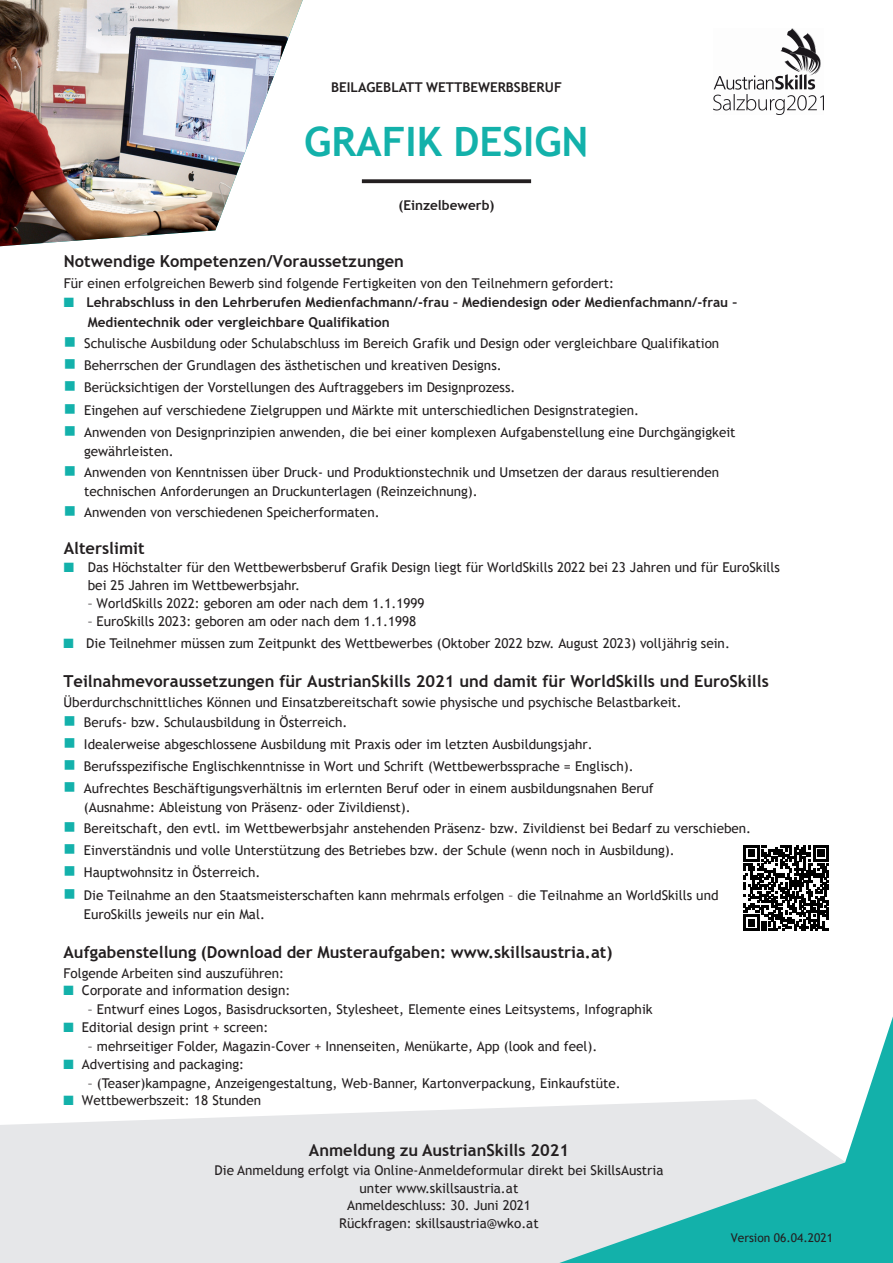
<style>
.page{position:relative;width:893px;height:1263px;background:#fff}
.page>*{position:absolute;margin:0;border:0;box-sizing:border-box;transform-origin:0 0}
.t1{font:700 40.5px "Trebuchet MS";color:#13b1aa}
.t2{font:700 16.5px "Trebuchet MS";color:#231f20}
.t3{font:13.5px/19.4px "Trebuchet MS";color:#231f20}
.t4{font:700 13.5px/20px "Trebuchet MS";color:#231f20}
.t5{font:12px "Trebuchet MS";color:#231f20}
.s1{color:#13b1ab}
.s2{color:#13b1aa}
</style>
<div class="page">
<div style="left:0;top:1106px;width:559px;height:157px;background:#e6e7e9"></div>
<svg style="left:362px;top:179px;width:169px;height:4px"></svg>
<img style="left:0;top:0;width:303px;height:246px">
<svg style="left:559px;top:1017px;width:334px;height:246px"></svg>
<svg style="left:743px;top:845px;width:86px;height:86px"></svg>
<img style="left:714px;top:29px;width:110px;height:85px">
<p class="t4" style="left:331px;top:77px;width:232px">Beilageblatt Wettbewerbsberuf</p>
<h1 class="t1" style="left:304px;top:117px;width:286px">Grafik Design</h1>
<p class="t4" style="left:398px;top:196px;width:98px">(Einzelbewerb)</p>
<p class="t2" style="left:64px;top:251px;width:342px">Notwendige Kompetenzen/Voraussetzungen</p>
<p class="t3" style="left:64px;top:274px;width:552px">Für einen erfolgreichen Bewerb sind folgende Fertigkeiten von den Teilnehmern gefordert:</p>
<p class="t4" style="left:88px;top:292px;width:651px;text-indent:-24px"><span class="s1">■</span> Lehrabschluss in den Lehrberufen Medienfachmann/-frau – Mediendesign oder Medienfachmann/-frau –<br>Medientechnik oder vergleichbare Qualifikation</p>
<p class="t3" style="left:64px;top:334px;width:657px"><span class="s1">■</span> Schulische Ausbildung oder Schulabschluss im Bereich Grafik und Design oder vergleichbare Qualifikation</p>
<p class="t3" style="left:64px;top:356px;width:439px"><span class="s1">■</span> Beherrschen der Grundlagen des ästhetischen und kreativen Designs.</p>
<p class="t3" style="left:64px;top:378px;width:453px"><span class="s1">■</span> Berücksichtigen der Vorstellungen des Auftraggebers im Designprozess.</p>
<p class="t3" style="left:64px;top:400px;width:577px"><span class="s1">■</span> Eingehen auf verschiedene Zielgruppen und Märkte mit unterschiedlichen Designstrategien.</p>
<p class="t3" style="left:84px;top:422px;width:653px;text-indent:-20px"><span class="s1">■</span> Anwenden von Designprinzipien anwenden, die bei einer komplexen Aufgabenstellung eine Durchgängigkeit gewährleisten.</p>
<p class="t3" style="left:84px;top:462px;width:637px;text-indent:-20px"><span class="s1">■</span> Anwenden von Kenntnissen über Druck- und Produktionstechnik und Umsetzen der daraus resultierenden technischen Anforderungen an Druckunterlagen (Reinzeichnung).</p>
<p class="t3" style="left:64px;top:503px;width:317px"><span class="s1">■</span> Anwenden von verschiedenen Speicherformaten.</p>
<p class="t2" style="left:64px;top:538px;width:82px">alterslimit</p>
<p class="t3" style="left:88px;top:558px;width:694px;line-height:18px;text-indent:-24px"><span class="s2">■</span> Das Höchstalter für den Wettbewerbsberuf Grafik Design liegt für WorldSkills 2022 bei 23 Jahren und für EuroSkills bei 25 Jahren im Wettbewerbsjahr.</p>
<p class="t3" style="left:88px;top:594px;width:338px">– WorldSkills 2022: geboren am oder nach dem 1.1.1999</p>
<p class="t3" style="left:88px;top:612px;width:330px">– EuroSkills 2023: geboren am oder nach dem 1.1.1998</p>
<p class="t3" style="left:63px;top:634px;width:668px"><span class="s2">■</span> Die Teilnehmer müssen zum Zeitpunkt des Wettbewerbes (Oktober 2022 bzw. August 2023) volljährig sein.</p>
<p class="t2" style="left:63px;top:671px;width:707px">Teilnahmevoraussetzungen für AustrianSkills 2021 und damit für WorldSkills und EuroSkills</p>
<p class="t3" style="left:63px;top:692px;width:620px">Überdurchschnittliches Können und Einsatzbereitschaft sowie physische und psychische Belastbarkeit.</p>
<p class="t3" style="left:63px;top:712px;width:286px"><span class="s1">■</span> Berufs- bzw. Schulausbildung in Österreich.</p>
<p class="t3" style="left:63px;top:734px;width:531px"><span class="s1">■</span> Idealerweise abgeschlossene Ausbildung mit Praxis oder im letzten Ausbildungsjahr.</p>
<p class="t3" style="left:63px;top:756px;width:572px"><span class="s1">■</span> Berufsspezifische Englischkenntnisse in Wort und Schrift (Wettbewerbssprache = Englisch).</p>
<p class="t3" style="left:84px;top:778px;width:572px;text-indent:-20px"><span class="s1">■</span> Aufrechtes Beschäftigungsverhältnis im erlernten Beruf oder in einem ausbildungsnahen Beruf (Ausnahme: Ableistung von Präsenz- oder Zivildienst).</p>
<p class="t3" style="left:63px;top:819px;width:689px"><span class="s1">■</span> Bereitschaft, den evtl. im Wettbewerbsjahr anstehenden Präsenz- bzw. Zivildienst bei Bedarf zu verschieben.</p>
<p class="t3" style="left:63px;top:841px;width:613px"><span class="s1">■</span> Einverständnis und volle Unterstützung des Betriebes bzw. der Schule (wenn noch in Ausbildung).</p>
<p class="t3" style="left:63px;top:863px;width:199px"><span class="s1">■</span> Hauptwohnsitz in Österreich.</p>
<p class="t3" style="left:84px;top:885px;width:636px;text-indent:-20px"><span class="s1">■</span> Die Teilnahme an den Staatsmeisterschaften kann mehrmals erfolgen – die Teilnahme an WorldSkills und<br>EuroSkills jeweils nur ein Mal.</p>
<p class="t2" style="left:63px;top:942px;width:550px">aufgabenstellung (Download der Musteraufgaben: www.skillsaustria.at)</p>
<p class="t3" style="left:63px;top:963px;width:222px">Folgende Arbeiten sind auszuführen:</p>
<p class="t3" style="left:63px;top:981px;width:228px"><span class="s2">■</span> Corporate and information design:</p>
<p class="t3" style="left:88px;top:1000px;width:566px">– Entwurf eines Logos, Basisdrucksorten, Stylesheet, Elemente eines Leitsystems, Infographik</p>
<p class="t3" style="left:63px;top:1017px;width:206px"><span class="s2">■</span> Editorial design print + screen:</p>
<p class="t3" style="left:88px;top:1037px;width:511px">– mehrseitiger Folder, Magazin-Cover + Innenseiten, Menükarte, App (look and feel).</p>
<p class="t3" style="left:63px;top:1054px;width:182px"><span class="s2">■</span> Advertising and packaging:</p>
<p class="t3" style="left:88px;top:1073px;width:534px">– (Teaser)kampagne, Anzeigengestaltung, Web-Banner, Kartonverpackung, Einkaufstüte.</p>
<p class="t3" style="left:63px;top:1091px;width:199px"><span class="s2">■</span> Wettbewerbszeit: 18 Stunden</p>
<p class="t2" style="left:309px;top:1140px;width:262px">anmeldung zu austrianskills 2021</p>
<p class="t3" style="left:215px;top:1162px;width:450px;line-height:17.5px;text-align:center">Die Anmeldung erfolgt via Online-Anmeldeformular direkt bei SkillsAustria unter www.skillsaustria.at<br>Anmeldeschluss: 30. Juni 2021<br>Rückfragen: skillsaustria@wko.at</p>
<p class="t5" style="left:731px;top:1230px;width:104px">Version 06.04.2021</p>
</div>
